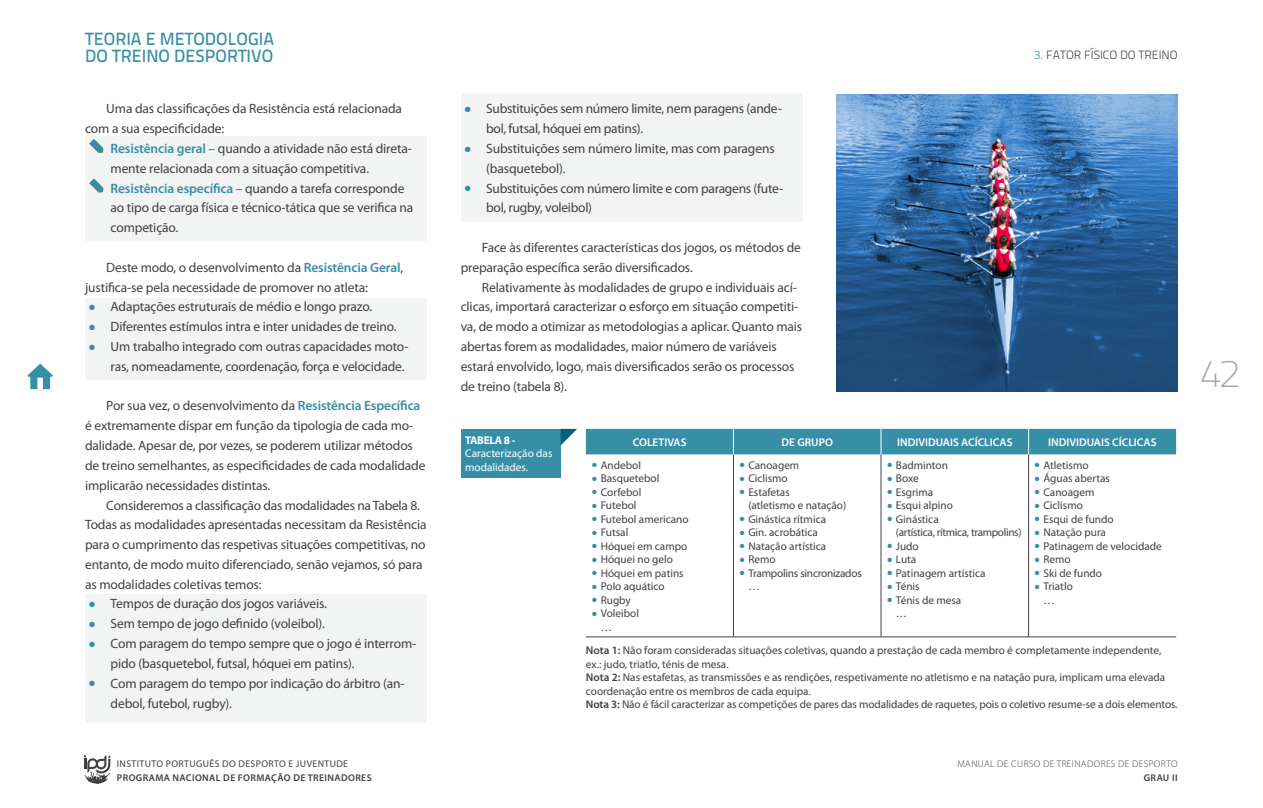
<style>
.page{position:relative;width:1263px;height:808px;background:#fff}
.page>*{position:absolute;margin:0;border:0;box-sizing:border-box;transform-origin:0 0}
.t1{font:700 39px "Titillium Text 14 L";color:#9d9fa2}
.t2{font:17.7px/16.4px "Titillium Text 14 L 600 wt";color:#378fa7}
.t3{font:13.5px/19.8px "Myriad Pro";letter-spacing:-.01em;color:#414042}
.t4{font:12px "Titillium Text 14 L 250 wt";color:#414042}
.t5{font:11.25px/13.5px "Myriad Pro";color:#414042}
.t6{font:600 11.25px "Myriad Pro";color:#fff}
.t7{font:11.25px/13.5px "Myriad Pro";letter-spacing:-.03em;color:#414042}
.t8{font:11.25px/13.5px "Myriad Pro";color:#fff}
.t9{font:11.25px/13.5px "Myriad Pro";letter-spacing:-.02em;color:#414042}
.t10{font:700 11.25px "Myriad Pro";letter-spacing:-.03em;color:#fff}
.t11{font:600 9.75px "Myriad Pro";letter-spacing:.04em;color:#414042}
.t12{font:9.75px "Myriad Pro";letter-spacing:.04em;color:#414042}
.t13{font:300 9.75px "Myriad Pro";letter-spacing:.04em;color:#414042}
.s1{font-weight:600;color:#378fa7}
.s2{color:#378fa7}
.s3{font-weight:600}
</style>
<div class="page">
<svg style="left:27px;top:364px;width:26px;height:25px"></svg>
<svg style="left:84px;top:755px;width:26px;height:29px"></svg>
<div style="left:85px;top:136px;width:342px;height:104px;background:#f2f3f3"></div>
<div style="left:85px;top:298px;width:342px;height:81px;background:#f2f3f3"></div>
<div style="left:85px;top:594px;width:342px;height:129px;background:#f2f3f3"></div>
<div style="left:461px;top:94px;width:341px;height:128px;background:#f2f3f3"></div>
<svg style="left:89px;top:139px;width:14px;height:14px"></svg>
<svg style="left:89px;top:178px;width:14px;height:15px"></svg>
<hr style="left:733px;top:454px;width:1px;height:183px;background:#414042">
<hr style="left:881px;top:454px;width:1px;height:183px;background:#414042">
<hr style="left:1028px;top:454px;width:1px;height:183px;background:#414042">
<hr style="left:586px;top:637px;width:147px;height:1px;background:#414042">
<hr style="left:733px;top:637px;width:148px;height:1px;background:#414042">
<hr style="left:881px;top:637px;width:147px;height:1px;background:#414042">
<hr style="left:1028px;top:637px;width:148px;height:1px;background:#414042">
<div style="left:586px;top:429px;width:590px;height:25px;background:#378fa7"></div>
<div style="left:461px;top:429px;width:100px;height:49px;background:#378fa7"></div>
<svg style="left:561px;top:429px;width:16px;height:16px"></svg>
<img style="left:836px;top:95px;width:342px;height:296px">
<h2 class="t2" style="left:85px;top:31px;width:190px">TEORIA E METODOLOGIA<br>DO TREINO DESPORTIVO</h2>
<p class="t3" style="left:85px;top:99px;width:319px;text-indent:21px">Uma das classificações da Resistência está relacionada com a sua especificidade:</p>
<p class="t3" style="left:111px;top:138px;width:304px"><span class="s1">Resistência geral –</span> quando a atividade não está direta&shy;mente relacionada com a situação competitiva.<br><span class="s1">Resistência específica –</span> quando a tarefa corresponde ao tipo de carga física e técnico-tática que se verifica na competição.</p>
<p class="t3" style="left:85px;top:257px;width:320px;text-indent:21px">Deste modo, o desenvolvimento da <span class="s1">Resistência Geral</span>, justifica-se pela necessidade de promover no atleta:</p>
<p class="t3" style="left:89px;top:297px;width:284px"><span class="s2">●</span> Adaptações estruturais de médio e longo prazo.</p>
<p class="t3" style="left:89px;top:317px;width:309px"><span class="s2">●</span> Diferentes estímulos intra e inter unidades de treino.</p>
<p class="t3" style="left:111px;top:336px;width:300px;text-indent:-21px"><span class="s2">●</span> Um trabalho integrado com outras capacidades moto&shy;ras, nomeadamente, coordenação, força e velocidade.</p>
<p class="t3" style="left:85px;top:396px;width:342px;text-indent:21px">Por sua vez, o desenvolvimento da <span class="s1">Resistência Específica </span>é extremamente díspar em função da tipologia de cada mo&shy;dalidade. Apesar de, por vezes, se poderem utilizar métodos de treino semelhantes, as especificidades de cada modalidade implicarão necessidades distintas.</p>
<p class="t3" style="left:85px;top:495px;width:343px;text-indent:21px">Consideremos a classificação das modalidades na Tabela 8.<br>Todas as modalidades apresentadas necessitam da Resistência para o cumprimento das respetivas situações competitivas, no entanto, de modo muito diferenciado, senão vejamos, só para as modalidades coletivas temos:</p>
<p class="t3" style="left:89px;top:594px;width:239px"><span class="s2">●</span> Tempos de duração dos jogos variáveis.</p>
<p class="t3" style="left:89px;top:614px;width:237px"><span class="s2">●</span> Sem tempo de jogo definido (voleibol).</p>
<p class="t3" style="left:111px;top:633px;width:307px;text-indent:-21px"><span class="s2">●</span> Com paragem do tempo sempre que o jogo é interrom&shy;pido (basquetebol, futsal, hóquei em patins).</p>
<p class="t3" style="left:111px;top:673px;width:296px;text-indent:-21px"><span class="s2">●</span> Com paragem do tempo por indicação do árbitro (an&shy;debol, futebol, rugby).</p>
<p class="t12" style="left:117px;top:758px;width:233px">INSTITUTO PORTUGUÊS DO DESPORTO E JUVENTUDE</p>
<p class="t11" style="left:117px;top:771px;width:256px">PROGRAMA NACIONAL DE FORMAÇÃO DE TREINADORES</p>
<p class="t3" style="left:486px;top:99px;width:297px;text-indent:-21px"><span class="s2">●</span> Substituições sem número limite, nem paragens (ande&shy;bol, futsal, hóquei em patins).</p>
<p class="t3" style="left:486px;top:138px;width:290px;text-indent:-21px"><span class="s2">●</span> Substituições sem número limite, mas com paragens (basquetebol).</p>
<p class="t3" style="left:486px;top:178px;width:298px;text-indent:-21px"><span class="s2">●</span> Substituições com número limite e com paragens (fute&shy;bol, rugby, voleibol)</p>
<p class="t3" style="left:461px;top:237px;width:342px;text-indent:21px">Face às diferentes características dos jogos, os métodos de preparação específica serão diversificados.</p>
<p class="t3" style="left:461px;top:277px;width:343px;text-indent:21px">Relativamente às modalidades de grupo e individuais ací&shy;clicas, importará caracterizar o esforço em situação competiti&shy;va, de modo a otimizar as metodologias a aplicar. Quanto mais abertas forem as modalidades, maior número de variáveis estará envolvido, logo, mais diversificados serão os processos de treino (tabela 8).</p>
<p class="t4" style="left:1034px;top:48px;width:145px"><span class="s2">3.</span> FATOR FÍSICO DO TREINO</p>
<p class="t10" style="left:465px;top:433px;width:52px">TABELA 8 -</p>
<p class="t8" style="left:465px;top:446px;width:89px">Caracterização das modalidades.</p>
<p class="t6" style="left:633px;top:435px;width:55px">COLETIVAS</p>
<p class="t6" style="left:781px;top:435px;width:53px">DE GRUPO</p>
<p class="t6" style="left:897px;top:435px;width:117px">INDIVIDUAIS ACÍCLICAS</p>
<p class="t6" style="left:1048px;top:435px;width:110px">INDIVIDUAIS CÍCLICAS</p>
<p class="t5" style="left:592px;top:458px;width:50px"><span class="s2">●</span> Andebol</p>
<p class="t5" style="left:592px;top:472px;width:69px"><span class="s2">●</span> Basquetebol</p>
<p class="t5" style="left:592px;top:485px;width:51px"><span class="s2">●</span> Corfebol</p>
<p class="t5" style="left:592px;top:499px;width:46px"><span class="s2">●</span> Futebol</p>
<p class="t5" style="left:592px;top:512px;width:98px"><span class="s2">●</span> Futebol americano</p>
<p class="t5" style="left:592px;top:526px;width:38px"><span class="s2">●</span> Futsal</p>
<p class="t5" style="left:592px;top:539px;width:97px"><span class="s2">●</span> Hóquei em campo</p>
<p class="t5" style="left:592px;top:553px;width:82px"><span class="s2">●</span> Hóquei no gelo</p>
<p class="t5" style="left:592px;top:566px;width:93px"><span class="s2">●</span> Hóquei em patins</p>
<p class="t5" style="left:592px;top:580px;width:74px"><span class="s2">●</span> Polo aquático</p>
<p class="t5" style="left:592px;top:593px;width:40px"><span class="s2">●</span> Rugby</p>
<p class="t5" style="left:601px;top:607px;width:40px;text-indent:-9px"><span class="s2">●</span> Voleibol …</p>
<p class="t5" style="left:887px;top:458px;width:62px"><span class="s2">●</span> Badminton</p>
<p class="t5" style="left:887px;top:472px;width:33px"><span class="s2">●</span> Boxe</p>
<p class="t5" style="left:887px;top:485px;width:47px"><span class="s2">●</span> Esgrima</p>
<p class="t5" style="left:887px;top:499px;width:67px"><span class="s2">●</span> Esqui alpino</p>
<p class="t7" style="left:896px;top:512px;width:127px;text-indent:-9px"><span class="s2">●</span> Ginástica<br>(artística, rítmica, trampolins)</p>
<p class="t5" style="left:887px;top:539px;width:33px"><span class="s2">●</span> Judo</p>
<p class="t5" style="left:887px;top:553px;width:30px"><span class="s2">●</span> Luta</p>
<p class="t5" style="left:887px;top:566px;width:100px"><span class="s2">●</span> Patinagem artística</p>
<p class="t5" style="left:887px;top:580px;width:34px"><span class="s2">●</span> Ténis</p>
<p class="t5" style="left:896px;top:593px;width:67px;text-indent:-9px"><span class="s2">●</span> Ténis de mesa …</p>
<p class="t5" style="left:1035px;top:458px;width:55px"><span class="s2">●</span> Atletismo</p>
<p class="t5" style="left:1035px;top:472px;width:77px"><span class="s2">●</span> Águas abertas</p>
<p class="t5" style="left:1035px;top:485px;width:61px"><span class="s2">●</span> Canoagem</p>
<p class="t5" style="left:1035px;top:499px;width:49px"><span class="s2">●</span> Ciclismo</p>
<p class="t5" style="left:1035px;top:512px;width:80px"><span class="s2">●</span> Esqui de fundo</p>
<p class="t5" style="left:1035px;top:526px;width:73px"><span class="s2">●</span> Natação pura</p>
<p class="t5" style="left:1035px;top:539px;width:128px"><span class="s2">●</span> Patinagem de velocidade</p>
<p class="t5" style="left:1035px;top:553px;width:37px"><span class="s2">●</span> Remo</p>
<p class="t5" style="left:1035px;top:566px;width:69px"><span class="s2">●</span> Ski de fundo</p>
<p class="t5" style="left:1043px;top:580px;width:31px;text-indent:-9px"><span class="s2">●</span> Triatlo …</p>
<p class="t5" style="left:740px;top:458px;width:61px"><span class="s2">●</span> Canoagem</p>
<p class="t5" style="left:740px;top:472px;width:49px"><span class="s2">●</span> Ciclismo</p>
<p class="t5" style="left:748px;top:485px;width:99px;text-indent:-9px"><span class="s2">●</span> Estafetas<br>(atletismo e natação)</p>
<p class="t5" style="left:740px;top:512px;width:88px"><span class="s2">●</span> Ginástica rítmica</p>
<p class="t5" style="left:740px;top:526px;width:80px"><span class="s2">●</span> Gin. acrobática</p>
<p class="t5" style="left:740px;top:539px;width:88px"><span class="s2">●</span> Natação artística</p>
<p class="t5" style="left:740px;top:553px;width:37px"><span class="s2">●</span> Remo</p>
<p class="t9" style="left:748px;top:566px;width:115px;text-indent:-9px"><span class="s2">●</span> Trampolins sincronizados …</p>
<p class="t5" style="left:586px;top:644px;width:593px"><span class="s3">Nota 1:</span> Não foram consideradas situações coletivas, quando a prestação de cada membro é completamente independente, ex.: judo, triatlo, ténis de mesa.<br><span class="s3">Nota 2:</span> Nas estafetas, as transmissões e as rendições, respetivamente no atletismo e na natação pura, implicam uma elevada coordenação entre os membros de cada equipa.<br><span class="s3">Nota 3:</span> Não é fácil caracterizar as competições de pares das modalidades de raquetes, pois o coletivo resume-se a dois elementos.</p>
<p class="t13" style="left:957px;top:758px;width:222px">MANUAL DE CURSO DE TREINADORES DE DESPORTO</p>
<p class="t11" style="left:1144px;top:771px;width:35px">GRAU II</p>
<h1 class="t1" style="left:1200px;top:350px;width:41px">42</h1>
</div>
